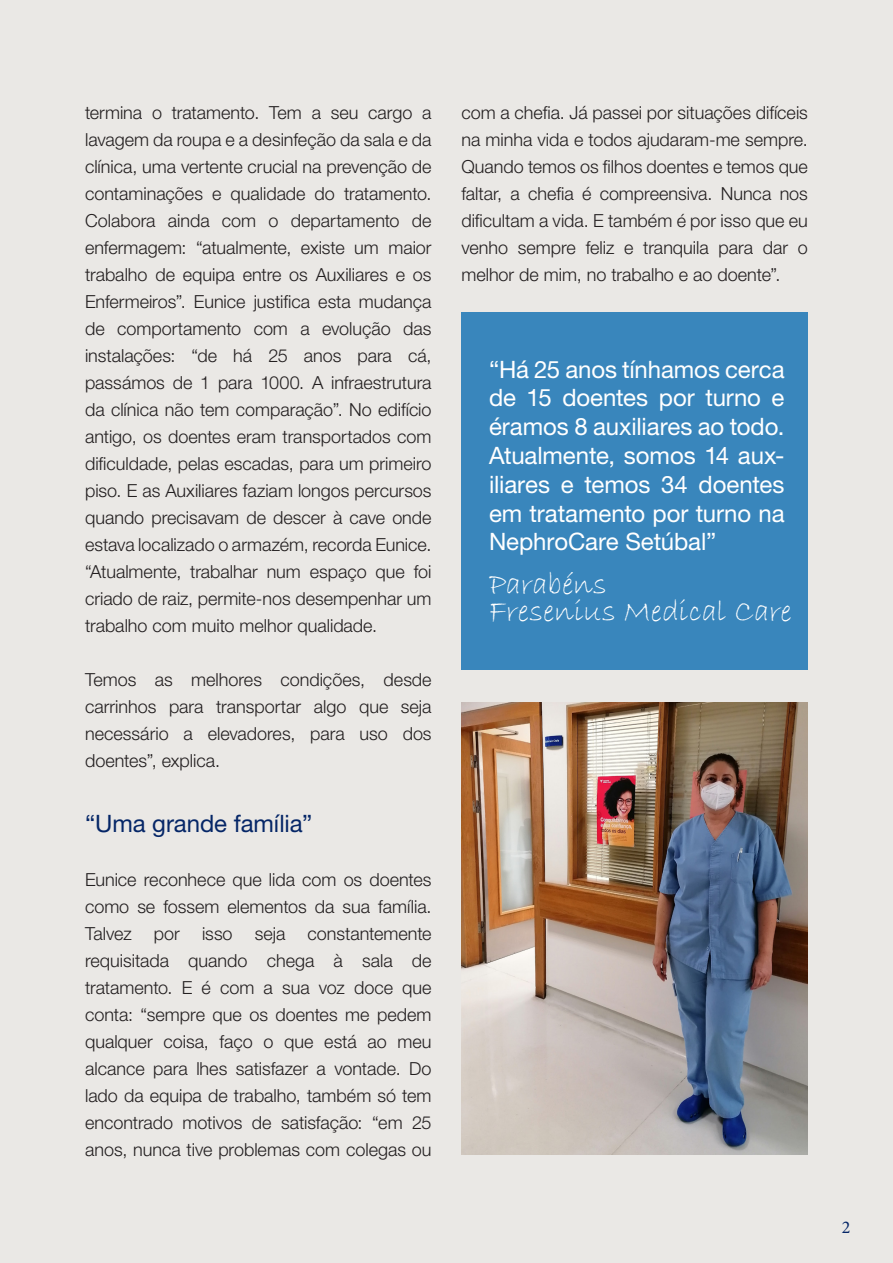
<style>
.page{position:relative;width:893px;height:1263px;background:#eae8e5}
.page>*{position:absolute;margin:0;border:0;box-sizing:border-box;transform-origin:0 0}
._3_Copy{font:31.5px "Bradley Hand ITC";letter-spacing:-.005em;color:#fff}
._3_Copy-2{font:24px/28.8px "Helvetica Neue LT Pro";letter-spacing:-.005em;color:#fff;text-align:justify}
._3_Copy-3{font:24px "Helvetica Neue LT Pro";letter-spacing:-.005em;color:#052667}
._3_Copy-4{font:300 18px/27px "Helvetica Neue LT Pro";color:#231f20;text-align:justify}
.t1{font:18px "Minion Pro";color:#052667}
</style>
<div class="page">
<div style="left:461px;top:313px;width:347px;height:357px;background:#3986bc"></div>
<img style="left:461px;top:702px;width:347px;height:452px">
<p class="_3_Copy-4" style="left:85px;top:99px;width:348px">termina o tratamento. Tem a seu cargo a lavagem da roupa e a desinfeção da sala e da clínica, uma vertente crucial na prevenção de contaminações e qualidade do tratamento.<br>Colabora ainda com o departamento de enfermagem: “atualmente, existe um maior trabalho de equipa entre os Auxiliares e os Enfermeiros”. Eunice justifica esta mudança de comportamento com a evolução das instalações: “de há 25 anos para cá, passámos de 1 para 1000. A infraestrutura da clínica não tem comparação”. No edifício antigo, os doentes eram transportados com dificuldade, pelas escadas, para um primeiro piso. E as Auxiliares faziam longos percursos quando precisavam de descer à cave onde estava localizado o armazém, recorda Eunice. “Atualmente, trabalhar num espaço que foi criado de raiz, permite-nos desempenhar um trabalho com muito melhor qualidade.</p>
<p class="_3_Copy-4" style="left:85px;top:666px;width:348px">Temos as melhores condições, desde carrinhos para transportar algo que seja necessário a elevadores, para uso dos doentes”, explica.</p>
<p class="_3_Copy-3" style="left:85px;top:808px;width:229px">“Uma grande família”</p>
<p class="_3_Copy-4" style="left:85px;top:865px;width:348px">Eunice reconhece que lida com os doentes como se fossem elementos da sua família.<br>Talvez por isso seja constantemente requisitada quando chega à sala de tratamento. E é com a sua voz doce que conta: “sempre que os doentes me pedem qualquer coisa, faço o que está ao meu alcance para lhes satisfazer a vontade. Do lado da equipa de trabalho, também só tem encontrado motivos de satisfação: “em 25 anos, nunca tive problemas com colegas ou</p>
<p class="_3_Copy-4" style="left:461px;top:99px;width:348px">com a chefia. Já passei por situações difíceis na minha vida e todos ajudaram-me sempre.<br>Quando temos os filhos doentes e temos que faltar, a chefia é compreensiva. Nunca nos dificultam a vida. E também é por isso que eu venho sempre feliz e tranquila para dar o melhor de mim, no trabalho e ao doente”.</p>
<p class="_3_Copy-2" style="left:489px;top:354px;width:297px">“Há 25 anos tínhamos cerca de 15 doentes por turno e éramos 8 auxiliares ao todo.<br>Atualmente, somos 14 aux&shy;iliares e temos 34 doentes em tratamento por turno na NephroCare Setúbal”</p>
<p class="_3_Copy" style="left:489px;top:564px;width:119px">Parabéns</p>
<p class="_3_Copy" style="left:489px;top:591px;width:304px">Fresenius Medical Care</p>
<p class="t1" style="left:842px;top:1215px;width:10px">2</p>
</div>
